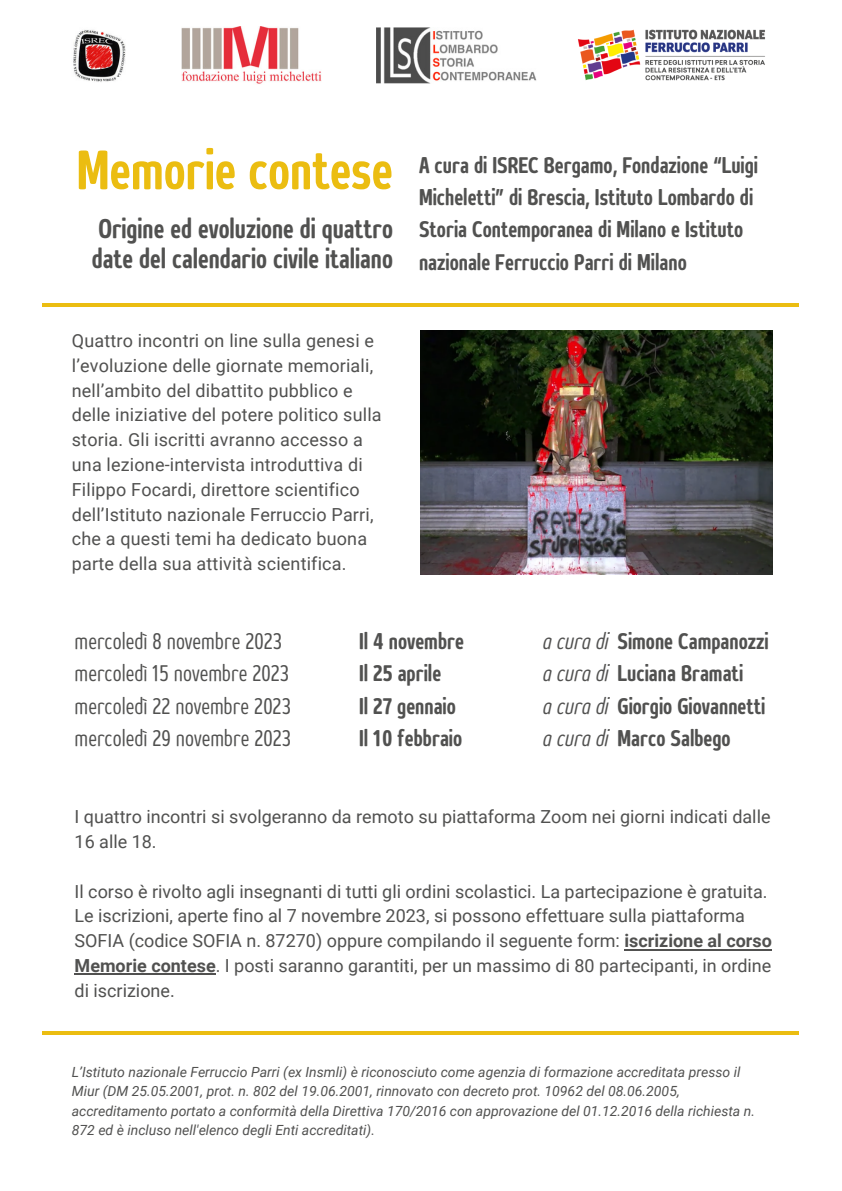
<style>
.page{position:relative;width:842px;height:1191px;background:#fff}
.page>*{position:absolute;margin:0;border:0;box-sizing:border-box;transform-origin:0 0}
.t1{font:60px "Dumondi Bo Co";color:#ebbd11}
.t2{font:30px/30px "Dumondi Bo Co";color:#515150}
.t3{font:25px/32.2px "Dumondi Bo Co";color:#515150}
.t4{font:25px "Dumondi Re Co";color:#515150}
.t5{font:18px/24.7px "Roboto";color:#515150}
.t6{font:italic 14px/19.5px "Roboto";color:#515150}
.s1{font-family:"Dumondi Re Co It"}
.s2{font-weight:700}
</style>
<div class="page">
<img style="left:578px;top:29px;width:187px;height:52px">
<img style="left:182px;top:26px;width:140px;height:58px">
<img style="left:73px;top:30px;width:53px;height:52px">
<img style="left:376px;top:28px;width:161px;height:55px">
<hr style="left:42px;top:303px;width:757px;height:3px;background:#ebbd11">
<img style="left:421px;top:331px;width:351px;height:243px">
<hr style="left:624px;top:948px;width:148px;height:2px;background:#515150">
<hr style="left:75px;top:973px;width:141px;height:1px;background:#515150">
<hr style="left:42px;top:1031px;width:757px;height:3px;background:#ebbd11">
<p class="t1" style="left:77px;top:133px;width:318px">Memorie contese</p>
<p class="t2" style="left:92px;top:212px;width:302px">Origine ed evoluzione di quattro date del calendario civile italiano</p>
<p class="t5" style="left:72px;top:328px;width:311px">Quattro incontri on line sulla genesi e l’evoluzione delle giornate memoriali, nell’ambito del dibattito pubblico e delle iniziative del potere politico sulla storia. Gli iscritti avranno accesso a una lezione-intervista introduttiva di Filippo Focardi, direttore scientifico dell’Istituto nazionale Ferruccio Parri, che a questi temi ha dedicato buona parte della sua attività scientifica.</p>
<p class="t3" style="left:419px;top:148px;width:341px">A cura di ISREC Bergamo, Fondazione “Luigi Micheletti” di Brescia, Istituto Lombardo di Storia Contemporanea di Milano e Istituto nazionale Ferruccio Parri di Milano</p>
<p class="t4" style="left:75px;top:625px;width:209px">mercoledì 8 novembre 2023</p>
<p class="t4" style="left:75px;top:658px;width:216px">mercoledì 15 novembre 2023</p>
<p class="t4" style="left:75px;top:690px;width:218px">mercoledì 22 novembre 2023</p>
<p class="t4" style="left:75px;top:722px;width:218px">mercoledì 29 novembre 2023</p>
<p class="t3" style="left:359px;top:624px;width:106px">Il 4 novembre</p>
<p class="t3" style="left:359px;top:656px;width:84px">Il 25 aprile</p>
<p class="t3" style="left:359px;top:688px;width:98px">Il 27 gennaio</p>
<p class="t3" style="left:359px;top:721px;width:105px">Il 10 febbraio</p>
<p class="t3" style="left:542px;top:624px;width:228px"><span class="s1">a cura di</span> Simone Campanozzi</p>
<p class="t3" style="left:542px;top:656px;width:203px"><span class="s1">a cura di</span> Luciana Bramati</p>
<p class="t3" style="left:542px;top:688px;width:225px"><span class="s1">a cura di</span> Giorgio Giovannetti</p>
<p class="t3" style="left:542px;top:721px;width:190px"><span class="s1">a cura di</span> Marco Salbego</p>
<p class="t5" style="left:75px;top:804px;width:697px">I quattro incontri si svolgeranno da remoto su piattaforma Zoom nei giorni indicati dalle<br>16 alle 18.</p>
<p class="t5" style="left:75px;top:879px;width:699px">Il corso è rivolto agli insegnanti di tutti gli ordini scolastici. La partecipazione è gratuita.<br>Le iscrizioni, aperte fino al 7 novembre 2023, si possono effettuare sulla piattaforma SOFIA (codice SOFIA n. 87270) oppure compilando il seguente form: <span class="s2">iscrizione al corso Memorie contese</span>. I posti saranno garantiti, per un massimo di 80 partecipanti, in ordine di iscrizione.</p>
<p class="t6" style="left:72px;top:1062px;width:685px">L’Istituto nazionale Ferruccio Parri (ex Insmli) è riconosciuto come agenzia di formazione accreditata presso il Miur (DM 25.05.2001, prot. n. 802 del 19.06.2001, rinnovato con decreto prot. 10962 del 08.06.2005, accreditamento portato a conformità della Direttiva 170/2016 con approvazione del 01.12.2016 della richiesta n.<br>872 ed è incluso nell'elenco degli Enti accreditati).</p>
</div>
